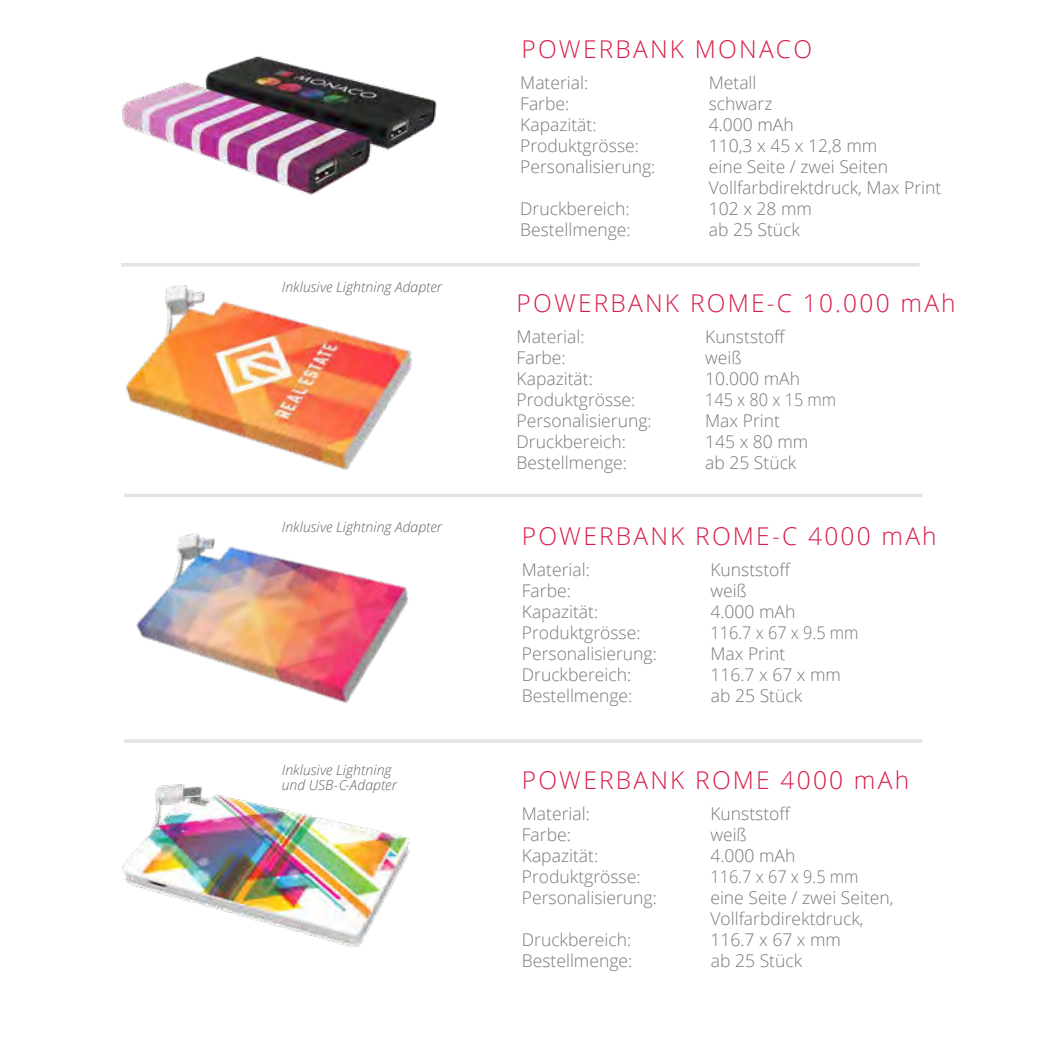
<style>
.page{position:relative;width:1042px;height:1042px;background:#fff}
.page>*{position:absolute;margin:0;border:0;box-sizing:border-box;transform-origin:0 0}
.t1{font:300 24.5px "Open Sans";letter-spacing:.09em;color:#d81c48}
.t2{font:300 17.5px/21px "Open Sans";color:#77787b}
.t3{font:300 17.5px "Open Sans";color:#77787b;scale:.93 1}
.t4{font:italic 300 14px/15.8px "Open Sans";letter-spacing:.005em;color:#636466}
</style>
<div class="page">
<img style="left:136px;top:562px;width:273px;height:142px">
<img style="left:122px;top:56px;width:315px;height:139px">
<hr style="left:121px;top:263px;width:798px;height:3px;background:#6e7276">
<hr style="left:124px;top:494px;width:798px;height:3px;background:#6e7276">
<img style="left:121px;top:263px;width:375px;height:299px">
<hr style="left:124px;top:739px;width:798px;height:4px;background:#e7e8e8">
<img style="left:122px;top:784px;width:288px;height:163px">
<p class="t4" style="left:282px;top:278px;width:162px">Inklusive Lightning Adapter</p>
<p class="t4" style="left:282px;top:518px;width:162px">Inklusive Lightning Adapter</p>
<p class="t4" style="left:282px;top:761px;width:116px">Inklusive Lightning und USB-C-Adapter</p>
<h1 class="t1" style="left:521px;top:33px;width:292px">POWERBANK MONACO</h1>
<p class="t2" style="left:520px;top:72px;width:70px">Material:</p>
<p class="t2" style="left:709px;top:72px;width:49px">Metall</p>
<p class="t2" style="left:520px;top:93px;width:51px">Farbe:</p>
<p class="t2" style="left:709px;top:93px;width:65px">schwarz</p>
<p class="t2" style="left:520px;top:114px;width:78px">Kapazität:</p>
<p class="t2" style="left:709px;top:114px;width:86px">4.000 mAh</p>
<p class="t2" style="left:520px;top:135px;width:120px">Produktgrösse:</p>
<p class="t2" style="left:709px;top:135px;width:170px">110,3 x 45 x 12,8 mm</p>
<p class="t2" style="left:520px;top:156px;width:137px">Personalisierung:</p>
<p class="t2" style="left:709px;top:156px;width:234px">eine Seite / zwei Seiten<br>Vollfarbdirektdruck, Max Print</p>
<p class="t2" style="left:520px;top:198px;width:111px">Druckbereich:</p>
<p class="t2" style="left:709px;top:198px;width:105px">102 x 28 mm</p>
<p class="t2" style="left:520px;top:219px;width:112px">Bestellmenge:</p>
<p class="t2" style="left:709px;top:219px;width:93px">ab 25 Stück</p>
<h1 class="t1" style="left:516px;top:286px;width:440px">POWERBANK ROME-C 10.000 mAh</h1>
<p class="t2" style="left:516px;top:325px;width:70px">Material:</p>
<p class="t2" style="left:705px;top:325px;width:82px">Kunststoff</p>
<p class="t2" style="left:516px;top:346px;width:51px">Farbe:</p>
<p class="t2" style="left:705px;top:346px;width:38px">weiß</p>
<p class="t2" style="left:516px;top:367px;width:78px">Kapazität:</p>
<p class="t2" style="left:705px;top:367px;width:96px">10.000 mAh</p>
<p class="t2" style="left:516px;top:388px;width:120px">Produktgrösse:</p>
<p class="t3" style="left:705px;top:387px;width:143px">145 x 80 x 15 mm</p>
<p class="t2" style="left:516px;top:409px;width:137px">Personalisierung:</p>
<p class="t2" style="left:705px;top:409px;width:76px">Max Print</p>
<p class="t2" style="left:516px;top:430px;width:111px">Druckbereich:</p>
<p class="t2" style="left:705px;top:430px;width:105px">145 x 80 mm</p>
<p class="t2" style="left:516px;top:451px;width:112px">Bestellmenge:</p>
<p class="t2" style="left:705px;top:451px;width:93px">ab 25 Stück</p>
<h1 class="t1" style="left:522px;top:519px;width:416px">POWERBANK ROME-C 4000 mAh</h1>
<p class="t2" style="left:522px;top:559px;width:70px">Material:</p>
<p class="t2" style="left:710px;top:559px;width:82px">Kunststoff</p>
<p class="t2" style="left:522px;top:580px;width:51px">Farbe:</p>
<p class="t2" style="left:710px;top:580px;width:38px">weiß</p>
<p class="t2" style="left:522px;top:601px;width:78px">Kapazität:</p>
<p class="t2" style="left:710px;top:601px;width:86px">4.000 mAh</p>
<p class="t2" style="left:522px;top:622px;width:120px">Produktgrösse:</p>
<p class="t3" style="left:710px;top:621px;width:161px">116.7 x 67 x 9.5 mm</p>
<p class="t2" style="left:522px;top:643px;width:137px">Personalisierung:</p>
<p class="t2" style="left:710px;top:643px;width:76px">Max Print</p>
<p class="t2" style="left:522px;top:664px;width:111px">Druckbereich:</p>
<p class="t2" style="left:710px;top:664px;width:132px">116.7 x 67 x mm</p>
<p class="t2" style="left:522px;top:685px;width:112px">Bestellmenge:</p>
<p class="t2" style="left:711px;top:685px;width:93px">ab 25 Stück</p>
<h1 class="t1" style="left:522px;top:763px;width:389px">POWERBANK ROME 4000 mAh</h1>
<p class="t2" style="left:522px;top:802px;width:70px">Material:</p>
<p class="t2" style="left:710px;top:802px;width:82px">Kunststoff</p>
<p class="t2" style="left:522px;top:823px;width:51px">Farbe:</p>
<p class="t2" style="left:710px;top:823px;width:38px">weiß</p>
<p class="t2" style="left:522px;top:844px;width:78px">Kapazität:</p>
<p class="t2" style="left:710px;top:844px;width:86px">4.000 mAh</p>
<p class="t2" style="left:522px;top:865px;width:120px">Produktgrösse:</p>
<p class="t3" style="left:710px;top:864px;width:161px">116.7 x 67 x 9.5 mm</p>
<p class="t2" style="left:522px;top:886px;width:137px">Personalisierung:</p>
<p class="t2" style="left:710px;top:886px;width:185px">eine Seite / zwei Seiten,<br>Vollfarbdirektdruck,</p>
<p class="t2" style="left:522px;top:928px;width:111px">Druckbereich:</p>
<p class="t2" style="left:710px;top:928px;width:132px">116.7 x 67 x mm</p>
<p class="t2" style="left:522px;top:949px;width:112px">Bestellmenge:</p>
<p class="t2" style="left:711px;top:949px;width:93px">ab 25 Stück</p>
</div>
